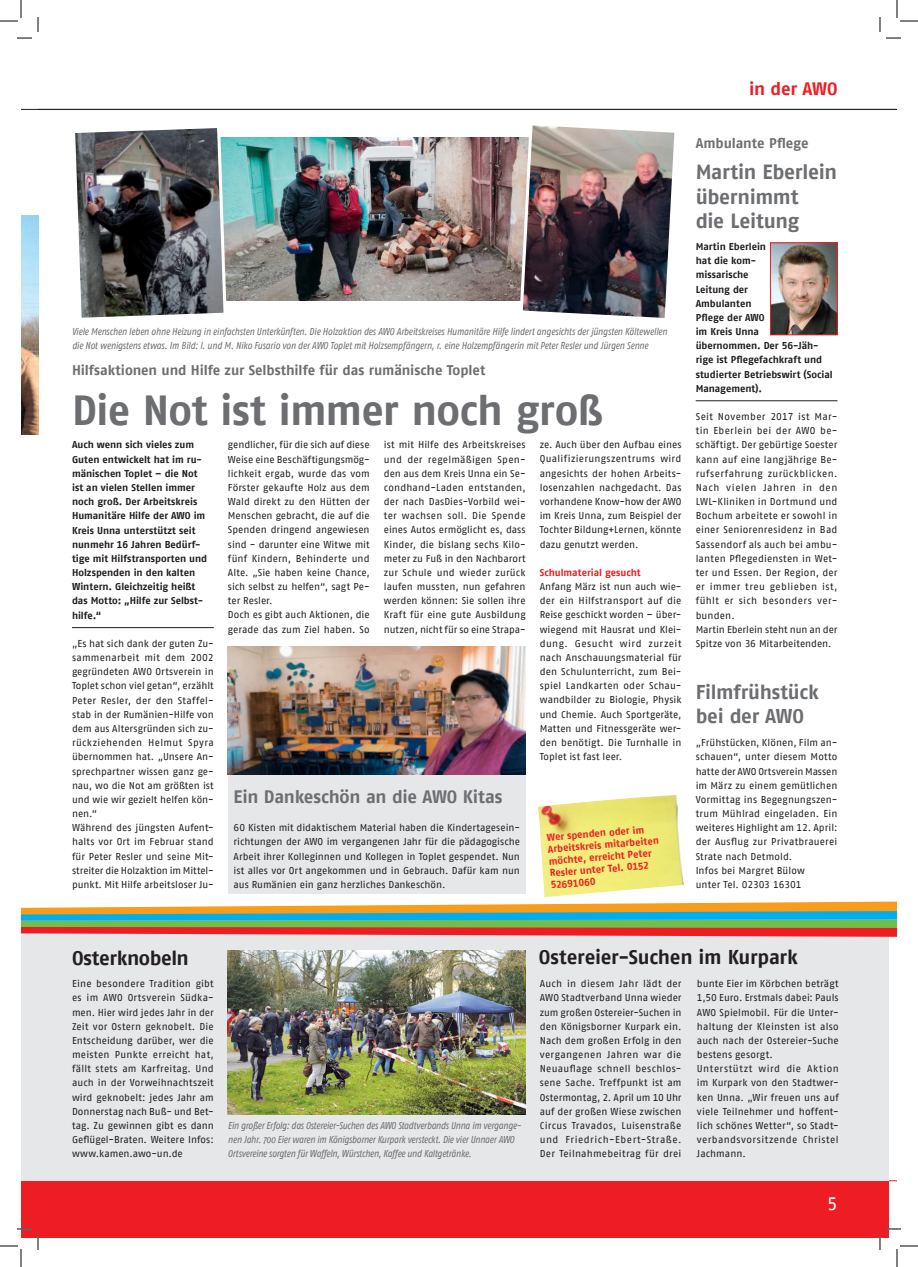
<style>
.page{position:relative;width:918px;height:1267px;background:#fff}
.page>*{position:absolute;margin:0;border:0;box-sizing:border-box;transform-origin:0 0}
.t1{font:700 42px "AWO Fago Office";letter-spacing:-.02em;color:#6d6e71}
.t2{font:700 20.5px/24.6px "AWO Fago Office";letter-spacing:-.015em;color:#6d6e71}
.t3{font:700 20px "AWO Fago Office";letter-spacing:-.015em;color:#231f20}
.t4{font:700 20px/24px "AWO Fago Office";letter-spacing:-.01em;color:#6d6e71}
.t5{font:700 18px "AWO Fago Office";letter-spacing:-.01em;color:#6d6e71}
.t6{font:700 18px "AWO Fago Office";letter-spacing:-.015em;color:#ee1d23}
.t7{font:18px "AWO Fago Office";color:#fff}
.t8{font:700 14px "AWO Fago Office";letter-spacing:-.005em;color:#6d6e71}
.t9{font:10px/14.2px "AWO Fago Office";letter-spacing:.01em;color:#231f20;text-align:justify}
.t10{font:italic 10px/14.2px "AWO Fago Cond";letter-spacing:-.01em;color:#6d6e71}
.t11{font:700 10px/14.2px "AWO Fago Office";letter-spacing:-.005em;color:#231f20}
.t12{font:700 10px/11.9px "AWO Fago Office";letter-spacing:.005em;color:#ee1d23}
</style>
<div class="page">
<hr style="left:39px;top:1180px;width:858px;height:1px;background:#ee1d23">
<div style="left:21px;top:916px;width:867px;height:281px;background:#e6e7e9"></div>
<svg style="left:21px;top:901px;width:876px;height:36px;background:#a89a74"></svg>
<hr style="left:38px;top:109px;width:859px;height:1px;background:#231f20">
<div style="left:21px;top:1180px;width:867px;height:57px;background:#ee1d23"></div>
<img style="left:21px;top:216px;width:17px;height:218px">
<div style="left:228px;top:661px;width:298px;height:232px;background:#e6e7e9"></div>
<img style="left:228px;top:647px;width:298px;height:127px">
<img style="left:228px;top:137px;width:290px;height:163px">
<hr style="left:72px;top:627px;width:142px;height:1px;background:#231f20">
<img style="left:518px;top:125px;width:157px;height:193px">
<img style="left:75px;top:128px;width:153px;height:190px">
<img style="left:538px;top:795px;width:135px;height:37px">
<hr style="left:696px;top:400px;width:141px;height:1px;background:#231f20">
<img style="left:772px;top:245px;width:63px;height:88px">
<div style="left:770px;top:243px;width:67px;height:92px;border:1px solid #ee1d23"></div>
<img style="left:228px;top:950px;width:298px;height:164px">
<svg style="left:21px;top:109px;width:17px;height:1px"></svg>
<svg style="left:17px;top:1228px;width:15px;height:1px"></svg>
<svg style="left:886px;top:1228px;width:15px;height:1px"></svg>
<svg style="left:37px;top:1235px;width:2px;height:15px"></svg>
<svg style="left:879px;top:1235px;width:2px;height:15px"></svg>
<svg style="left:0;top:0;width:39px;height:39px"></svg>
<svg style="left:0;top:1245px;width:22px;height:22px"></svg>
<svg style="left:879px;top:0;width:39px;height:39px"></svg>
<svg style="left:896px;top:1245px;width:22px;height:22px"></svg>
<h3 class="t6" style="left:749px;top:80px;width:90px">in der AWO</h3>
<p class="t10" style="left:72px;top:325px;width:597px">Viele Menschen leben ohne Heizung in einfachsten Unterkünften. Die Holzaktion des AWO Arbeitskreises Humanitäre Hilfe lindert angesichts der jüngsten Kältewellen die Not wenigstens etwas. Im Bild: l. und M. Niko Fusario von der AWO Toplet mit Holzsempfängern, r. eine Holzempfängerin mit Peter Resler und Jürgen Senne</p>
<h3 class="t8" style="left:72px;top:363px;width:415px">Hilfsaktionen und Hilfe zur Selbsthilfe für das rumänische Toplet</h3>
<h1 class="t1" style="left:72px;top:390px;width:533px">Die Not ist immer noch groß</h1>
<p class="t11" style="left:72px;top:438px;width:137px">Auch wenn sich vieles zum<br>Guten entwickelt hat im ru&shy;mänischen Toplet – die Not ist an vielen Stellen immer noch groß. Der Arbeitskreis<br>Humanitäre Hilfe der AWO im<br>Kreis Unna unterstützt seit nunmehr 16 Jahren Bedürf&shy;tige mit Hilfstransporten und<br>Holzspenden in den kalten<br>Wintern. Gleichzeitig heißt das Motto: „Hilfe zur Selbst&shy;hilfe.“</p>
<p class="t9" style="left:72px;top:636px;width:143px;text-align:left">„Es hat sich dank der guten Zu&shy;sammenarbeit mit dem 2002 gegründeten AWO Ortsverein in<br>Toplet schon viel getan“, erzählt<br>Peter Resler, der den Staffel&shy;stab in der Rumänien-Hilfe von dem aus Altersgründen sich zu&shy;rückziehenden Helmut Spyra übernommen hat. „Unsere An&shy;sprechpartner wissen ganz ge&shy;nau, wo die Not am größten ist und wie wir gezielt helfen kön&shy;nen.“<br>Während des jüngsten Aufent&shy;halts vor Ort im Februar stand für Peter Resler und seine Mit&shy;streiter die Holzaktion im Mittel&shy;punkt. Mit Hilfe arbeitsloser Ju-</p>
<p class="t9" style="left:228px;top:438px;width:143px;text-align:left">gendlicher, für die sich auf diese<br>Weise eine Beschäftigungsmög&shy;lichkeit ergab, wurde das vom<br>Förster gekaufte Holz aus dem<br>Wald direkt zu den Hütten der<br>Menschen gebracht, die auf die<br>Spenden dringend angewiesen sind - darunter eine Witwe mit fünf Kindern, Behinderte und<br>Alte. „Sie haben keine Chance, sich selbst zu helfen“, sagt Pe&shy;ter Resler.<br>Doch es gibt auch Aktionen, die gerade das zum Ziel haben. So</p>
<p class="t9" style="left:384px;top:438px;width:143px">ist mit Hilfe des Arbeitskreises und der regelmäßigen Spen&shy;den aus dem Kreis Unna ein Se&shy;condhand-Laden entstanden, der nach DasDies-Vorbild wei&shy;ter wachsen soll. Die Spende eines Autos ermöglicht es, dass Kinder, die bislang sechs Kilo&shy;meter zu Fuß in den Nachbarort zur Schule und wieder zurück laufen mussten, nun gefahren werden können: Sie sollen ihre Kraft für eine gute Ausbildung nutzen, nicht für so eine Strapa-</p>
<p class="t9" style="left:540px;top:438px;width:143px">ze. Auch über den Aufbau eines Qualifizierungszentrums wird angesichts der hohen Arbeits&shy;losenzahlen nachgedacht. Das vorhandene Know-how der AWO im Kreis Unna, zum Beispiel der Tochter Bildung+Lernen, könnte dazu genutzt werden.</p>
<p class="t12" style="left:540px;top:567px;width:102px">Schulmaterial gesucht</p>
<p class="t9" style="left:540px;top:579px;width:143px">Anfang März ist nun auch wie&shy;der ein Hilfstransport auf die Reise geschickt worden – über&shy;wiegend mit Hausrat und Klei&shy;dung. Gesucht wird zurzeit nach Anschauungsmaterial für den Schulunterricht, zum Bei&shy;spiel Landkarten oder Schau&shy;wandbilder zu Biologie, Physik und Chemie. Auch Sportgeräte, Matten und Fitnessgeräte wer&shy;den benötigt. Die Turnhalle in Toplet ist fast leer.</p>
<h3 class="t5" style="left:234px;top:788px;width:270px">Ein Dankeschön an die AWO Kitas</h3>
<p class="t9" style="left:234px;top:821px;width:288px">60 Kisten mit didaktischem Material haben die Kindertagesein&shy;richtungen der AWO im vergangenen Jahr für die pädagogische Arbeit ihrer Kolleginnen und Kollegen in Toplet gespendet. Nun ist alles vor Ort angekommen und in Gebrauch. Dafür kam nun aus Rumänien ein ganz herzliches Dankeschön.</p>
<p class="t12" style="left:546px;top:832px;width:113px;rotate:-5deg">Wer spenden oder im<br>Arbeitskreis mitarbeiten möchte, erreicht Peter<br>Resler unter Tel. 0152<br>52691060</p>
<h3 class="t8" style="left:696px;top:135px;width:114px">Ambulante Pflege</h3>
<h2 class="t2" style="left:696px;top:160px;width:143px">Martin Eberlein übernimmt<br>die Leitung</h2>
<p class="t11" style="left:696px;top:240px;width:138px">Martin Eberlein<br>hat die kom-<br>missarische<br>Leitung der<br>Ambulanten<br>Pflege der AWO<br>im Kreis Unna<br>übernommen. Der 56-Jäh&shy;rige ist Pflegefachkraft und studierter Betriebswirt (Social<br>Management).</p>
<p class="t9" style="left:696px;top:410px;width:143px;text-align:left">Seit November 2017 ist Mar&shy;tin Eberlein bei der AWO be&shy;schäftigt. Der gebürtige Soester kann auf eine langjährige Be&shy;rufserfahrung zurückblicken.<br>Nach vielen Jahren in den<br>LWL-Kliniken in Dortmund und<br>Bochum arbeitete er sowohl in einer Seniorenresidenz in Bad<br>Sassendorf als auch bei ambu&shy;lanten Pflegediensten in Wet&shy;ter und Essen. Der Region, der er immer treu geblieben ist, fühlt er sich besonders ver&shy;bunden.<br>Martin Eberlein steht nun an der<br>Spitze von 36 Mitarbeitenden.</p>
<h3 class="t4" style="left:696px;top:681px;width:125px">Filmfrühstück bei der AWO</h3>
<p class="t9" style="left:696px;top:736px;width:143px;text-align:left">„Frühstücken, Klönen, Film an&shy;schauen“, unter diesem Motto hatte der AWO Ortsverein Massen im März zu einem gemütlichen<br>Vormittag ins Begegnungszen&shy;trum Mühlrad eingeladen. Ein weiteres Highlight am 12. April: der Ausflug zur Privatbrauerei<br>Strate nach Detmold.<br>Infos bei Margret Bülow<br>unter Tel. 02303 16301</p>
<h3 class="t3" style="left:72px;top:948px;width:118px">Osterknobeln</h3>
<p class="t9" style="left:72px;top:977px;width:143px">Eine besondere Tradition gibt es im AWO Ortsverein Südka&shy;men. Hier wird jedes Jahr in der Zeit vor Ostern geknobelt. Die Entscheidung darüber, wer die meisten Punkte erreicht hat, fällt stets am Karfreitag. Und auch in der Vorweihnachtszeit wird geknobelt: jedes Jahr am Donnerstag nach Buß- und Bet&shy;tag. Zu gewinnen gibt es dann Geflügel-Braten. Weitere Infos: www.kamen.awo-un.de</p>
<p class="t10" style="left:228px;top:1118px;width:292px">Ein großer Erfolg: das Ostereier-Suchen des AWO Stadtverbands Unna im vergange&shy;nen Jahr. 700 Eier waren im Königsborner Kurpark versteckt. Die vier Unnaer AWO<br>Ortsvereine sorgten für Waffeln, Würstchen, Kaffee und Kaltgetränke.</p>
<h3 class="t3" style="left:539px;top:947px;width:260px">Ostereier-Suchen im Kurpark</h3>
<p class="t9" style="left:540px;top:977px;width:143px">Auch in diesem Jahr lädt der AWO Stadtverband Unna wieder zum großen Ostereier-Suchen in den Königsborner Kurpark ein.<br>Nach dem großen Erfolg in den vergangenen Jahren war die Neuauflage schnell beschlos&shy;sene Sache. Treffpunkt ist am Ostermontag, 2. April um 10 Uhr auf der großen Wiese zwischen Circus Travados, Luisenstraße und Friedrich-Ebert-Straße.<br>Der Teilnahmebeitrag für drei</p>
<p class="t9" style="left:697px;top:976px;width:143px;text-align:left">bunte Eier im Körbchen beträgt<br>1,50 Euro. Erstmals dabei: Pauls<br>AWO Spielmobil. Für die Unter&shy;haltung der Kleinsten ist also auch nach der Ostereier-Suche bestens gesorgt.<br>Unterstützt wird die Aktion im Kurpark von den Stadtwer&shy;ken Unna. „Wir freuen uns auf viele Teilnehmer und hoffent&shy;lich schönes Wetter“, so Stadt&shy;verbandsvorsitzende Christel<br>Jachmann.</p>
<h3 class="t7" style="left:827px;top:1195px;width:12px">5</h3>
</div>
